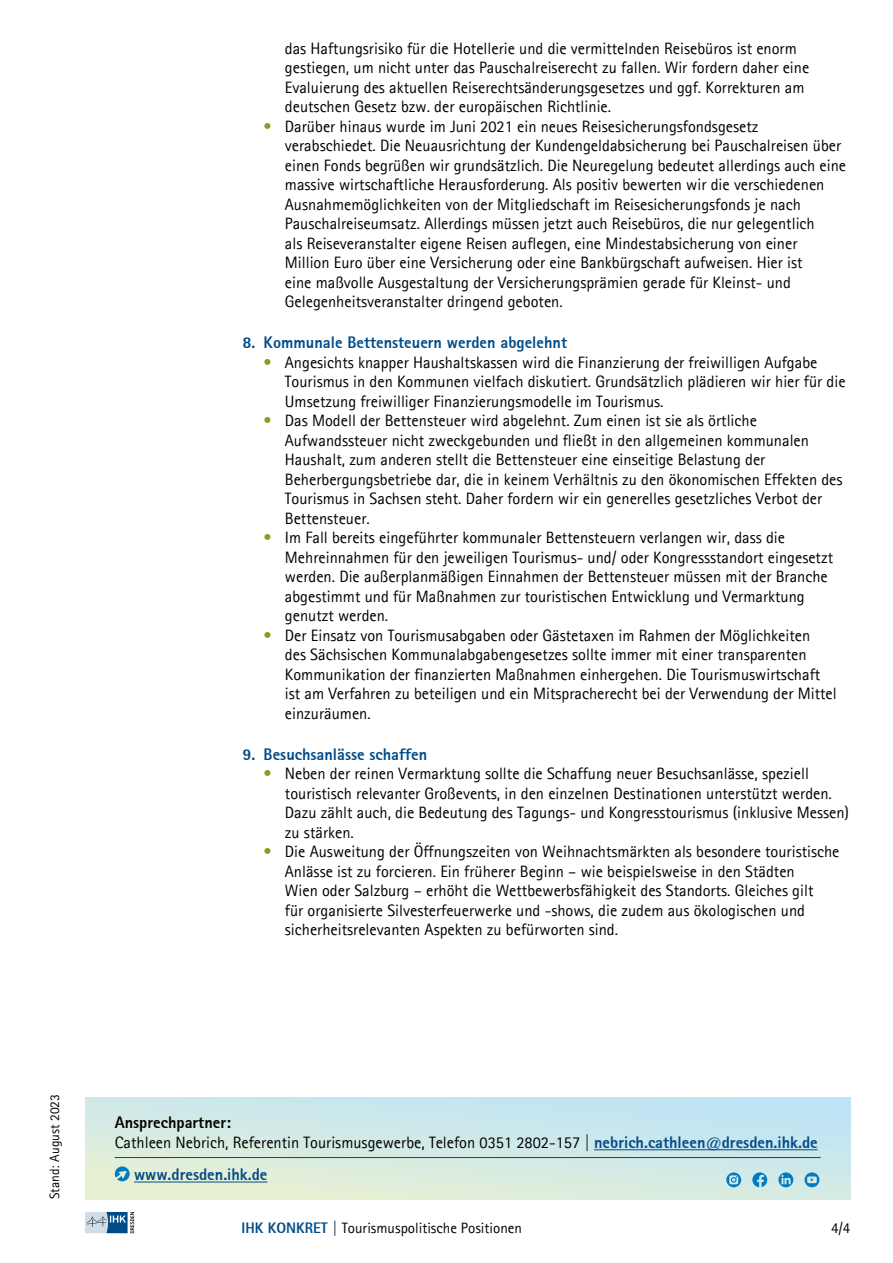
<style>
.page{position:relative;width:893px;height:1263px;background:#fff}
.page>*{position:absolute;margin:0;border:0;box-sizing:border-box;transform-origin:0 0}
.p_-_Fließtext_in_2_Spalte_mit_Einzug{font:16.5px/19.5px "Agfa Rotis Sans Serif";color:#000}
.p_-_Fließtext_in_2_Spalte_mit_Einzug-2{font:800 16.5px "Agfa Rotis Sans Serif";color:#004b88}
.p_-_Fließtext_in_2_Spalte_mit_Einzug-3{font:800 16.5px "Agfa Rotis Sans Serif";color:#000}
.t1{font:15px "Agfa Rotis Sans Serif";color:#000}
.t2{font:13.5px "Agfa Rotis Sans Serif";color:#000}
.s1{color:#849e28}
.s2{font-weight:800;color:#004b88}
.s3{font-weight:800}
</style>
<div class="page">
<svg style="left:85px;top:1212px;width:49px;height:21px"></svg>
<div style="left:85px;top:1097px;width:765px;height:102px;background:linear-gradient(to bottom,#c3e5f2,#e1edd8)"></div>
<hr style="left:594px;top:1149px;width:224px;height:1px;background:#004b88">
<hr style="left:134px;top:1182px;width:133px;height:1px;background:#004b88">
<svg style="left:115px;top:1166px;width:15px;height:15px"></svg>
<hr style="left:115px;top:1157px;width:706px;height:1px;background:#004b88">
<svg style="left:804px;top:1172px;width:15px;height:15px"></svg>
<svg style="left:726px;top:1172px;width:15px;height:15px"></svg>
<svg style="left:778px;top:1172px;width:15px;height:15px"></svg>
<svg style="left:752px;top:1172px;width:15px;height:15px"></svg>
<p class="p_-_Fließtext_in_2_Spalte_mit_Einzug" style="left:285px;top:38px;width:526px">das Haftungsrisiko für die Hotellerie und die vermittelnden Reisebüros ist enorm gestiegen, um nicht unter das Pauschalreiserecht zu fallen. Wir fordern daher eine Evaluierung des aktuellen Reiserechtsänderungsgesetzes und ggf. Korrekturen am deutschen Gesetz bzw. der europäischen Richtlinie.</p>
<p class="p_-_Fließtext_in_2_Spalte_mit_Einzug" style="left:285px;top:116px;width:563px;text-indent:-21px"><span class="s1">•</span> Darüber hinaus wurde im Juni 2021 ein neues Reisesicherungsfondsgesetz verabschiedet. Die Neuausrichtung der Kundengeldabsicherung bei Pauschalreisen über einen Fonds begrüßen wir grundsätzlich. Die Neuregelung bedeutet allerdings auch eine massive wirtschaftliche Herausforderung. Als positiv bewerten wir die verschiedenen Ausnahmemöglichkeiten von der Mitgliedschaft im Reisesicherungsfonds je nach Pauschalreiseumsatz. Allerdings müssen jetzt auch Reisebüros, die nur gelegentlich<br>als Reiseveranstalter eigene Reisen auflegen, eine Mindestabsicherung von einer Million Euro über eine Versicherung oder eine Bankbürgschaft aufweisen. Hier ist<br>eine maßvolle Ausgestaltung der Versicherungsprämien gerade für Kleinst- und Gelegenheitsveranstalter dringend geboten.</p>
<p class="p_-_Fließtext_in_2_Spalte_mit_Einzug-2" style="left:242px;top:332px;width:326px">8. Kommunale Bettensteuern werden abgelehnt</p>
<p class="p_-_Fließtext_in_2_Spalte_mit_Einzug" style="left:285px;top:352px;width:562px;text-indent:-21px"><span class="s1">•</span> Angesichts knapper Haushaltskassen wird die Finanzierung der freiwilligen Aufgabe<br>Tourismus in den Kommunen vielfach diskutiert. Grundsätzlich plädieren wir hier für die<br>Umsetzung freiwilliger Finanzierungsmodelle im Tourismus.</p>
<p class="p_-_Fließtext_in_2_Spalte_mit_Einzug" style="left:285px;top:411px;width:559px;text-indent:-21px"><span class="s1">•</span> Das Modell der Bettensteuer wird abgelehnt. Zum einen ist sie als örtliche Aufwandssteuer nicht zweckgebunden und fließt in den allgemeinen kommunalen Haushalt, zum anderen stellt die Bettensteuer eine einseitige Belastung der Beherbergungsbetriebe dar, die in keinem Verhältnis zu den ökonomischen Effekten des Tourismus in Sachsen steht. Daher fordern wir ein generelles gesetzliches Verbot der Bettensteuer.</p>
<p class="p_-_Fließtext_in_2_Spalte_mit_Einzug" style="left:285px;top:528px;width:550px;text-indent:-21px"><span class="s1">•</span> Im Fall bereits eingeführter kommunaler Bettensteuern verlangen wir, dass die Mehreinnahmen für den jeweiligen Tourismus- und/ oder Kongressstandort eingesetzt werden. Die außerplanmäßigen Einnahmen der Bettensteuer müssen mit der Branche abgestimmt und für Maßnahmen zur touristischen Entwicklung und Vermarktung genutzt werden.</p>
<p class="p_-_Fließtext_in_2_Spalte_mit_Einzug" style="left:285px;top:625px;width:553px;text-indent:-21px"><span class="s1">•</span> Der Einsatz von Tourismusabgaben oder Gästetaxen im Rahmen der Möglichkeiten<br>des Sächsischen Kommunalabgabengesetzes sollte immer mit einer transparenten Kommunikation der finanzierten Maßnahmen einhergehen. Die Tourismuswirtschaft ist am Verfahren zu beteiligen und ein Mitspracherecht bei der Verwendung der Mittel einzuräumen.</p>
<p class="p_-_Fließtext_in_2_Spalte_mit_Einzug-2" style="left:242px;top:743px;width:186px">9. Besuchsanlässe schaffen</p>
<p class="p_-_Fließtext_in_2_Spalte_mit_Einzug" style="left:285px;top:763px;width:566px;text-indent:-21px"><span class="s1">•</span> Neben der reinen Vermarktung sollte die Schaffung neuer Besuchsanlässe, speziell touristisch relevanter Großevents, in den einzelnen Destinationen unterstützt werden.<br>Dazu zählt auch, die Bedeutung des Tagungs- und Kongresstourismus (inklusive Messen) zu stärken.</p>
<p class="p_-_Fließtext_in_2_Spalte_mit_Einzug" style="left:285px;top:841px;width:556px;text-indent:-21px"><span class="s1">•</span> Die Ausweitung der Öffnungszeiten von Weihnachtsmärkten als besondere touristische Anlässe ist zu forcieren. Ein früherer Beginn – wie beispielsweise in den Städten<br>Wien oder Salzburg – erhöht die Wettbewerbsfähigkeit des Standorts. Gleiches gilt<br>für organisierte Silvesterfeuerwerke und -shows, die zudem aus ökologischen und sicherheitsrelevanten Aspekten zu befürworten sind.</p>
<p class="t2" style="left:46px;top:1199px;width:106px;rotate:-90deg">Stand: August 2023</p>
<p class="p_-_Fließtext_in_2_Spalte_mit_Einzug-3" style="left:115px;top:1112px;width:118px">Ansprechpartner:</p>
<p class="p_-_Fließtext_in_2_Spalte_mit_Einzug" style="left:115px;top:1132px;width:704px">Cathleen Nebrich, Referentin Tourismusgewerbe, Telefon 0351 2802-157 | <span class="s2">nebrich.cathleen@dresden.ihk.de</span></p>
<p class="p_-_Fließtext_in_2_Spalte_mit_Einzug-2" style="left:134px;top:1164px;width:135px">www.dresden.ihk.de</p>
<p class="t1" style="left:242px;top:1219px;width:282px"><span class="s2">IHK KONKRET</span> <span class="s3">|</span> Tourismuspolitische Positionen</p>
<p class="t1" style="left:831px;top:1219px;width:21px">4/4</p>
</div>
